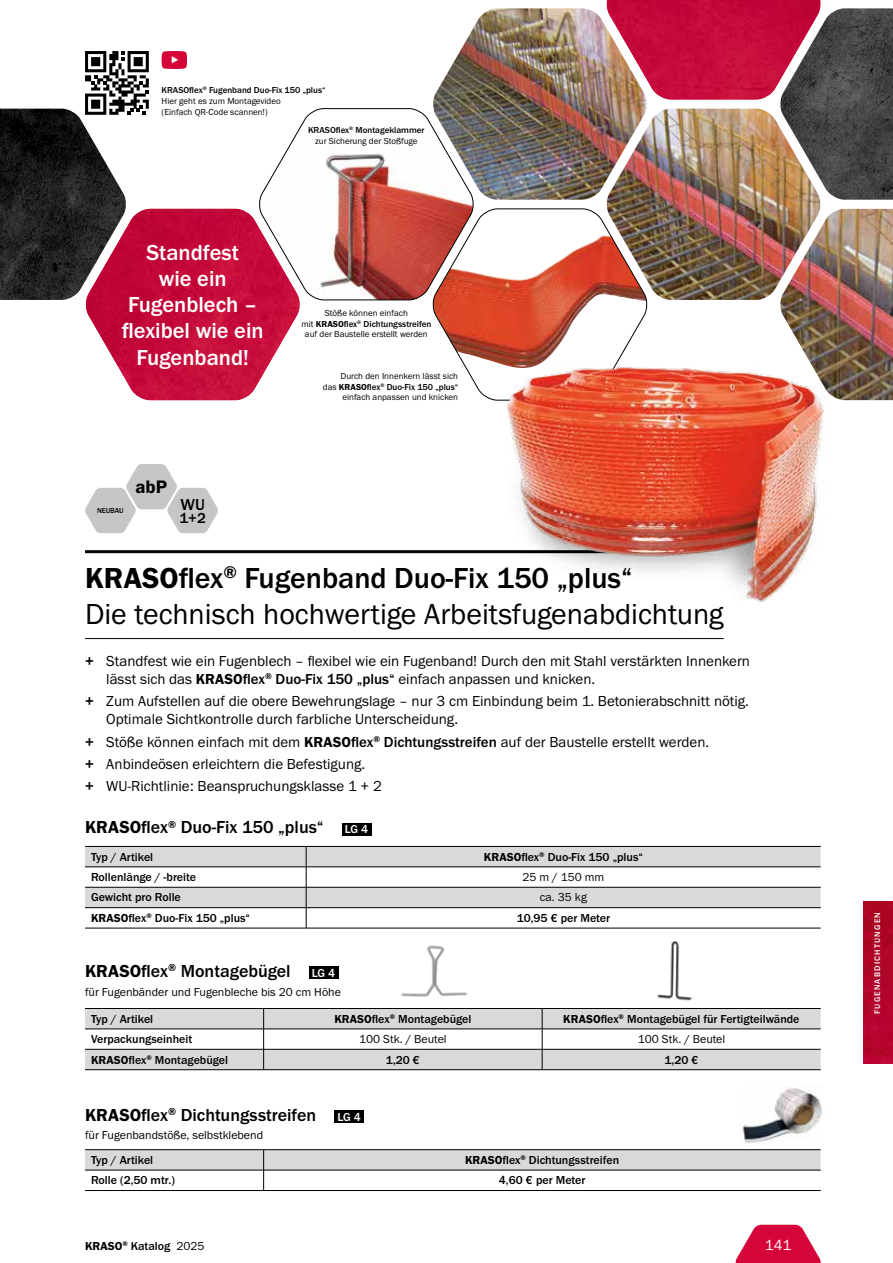
<style>
.page{position:relative;width:893px;height:1263px;background:#fff}
.page>*{position:absolute;margin:0;border:0;box-sizing:border-box;transform-origin:0 0}
.t1{font:30px "Franklin Gothic URW Boo";color:#000}
.t2{font:500 30px "Franklin Gothic URW";color:#000}
.t3{font:500 22.5px/26.2px "Franklin Gothic URW";color:#fff;text-align:center}
.t4{font:18.75px "Franklin Gothic URW Dem";color:#000}
.t5{font:500 18px "Franklin Gothic URW";color:#000}
.t6{font:500 16.5px "Franklin Gothic URW";color:#000}
.t7{font:15px/18px "Franklin Gothic URW Boo";color:#000}
.t8{font:500 15px "Franklin Gothic URW";color:#000}
.t9{font:15px "Franklin Gothic URW Boo";color:#fff}
.t10{font:500 12px "Franklin Gothic URW";color:#000}
.t11{font:12px "Franklin Gothic URW Boo";color:#000}
.t12{font:9px/10.8px "Franklin Gothic URW Boo";color:#000}
.t13{font:500 9px "Franklin Gothic URW";color:#000}
.t14{font:500 8.4px "Franklin Gothic URW";letter-spacing:.145em;color:#fff}
.t15{font:500 7.5px "Franklin Gothic URW";color:#000}
.s1{font-family:"Franklin Gothic URW Boo";font-weight:400}
.s2{font-family:"Franklin Gothic URW Dem";font-weight:400}
.s3{font-family:"Franklin Gothic URW Dem"}
.s4{font-family:"Franklin Gothic URW";font-weight:500}
.s5{font-size:12px;color:#fff}
</style>
<div class="page">
<img style="left:0;top:109px;width:85px;height:191px">
<img style="left:821px;top:209px;width:72px;height:191px">
<img style="left:821px;top:8px;width:72px;height:192px">
<img style="left:85px;top:0;width:736px;height:348px">
<img style="left:85px;top:209px;width:215px;height:191px">
<img style="left:740px;top:1086px;width:82px;height:58px">
<img style="left:657px;top:941px;width:35px;height:60px">
<img style="left:369px;top:927px;width:127px;height:70px">
<svg style="left:85px;top:847px;width:736px;height:60px;fill:#d8dada"></svg>
<hr style="left:85px;top:846px;width:221px;height:1px;background:#000">
<hr style="left:306px;top:846px;width:515px;height:1px;background:#000">
<hr style="left:85px;top:866px;width:221px;height:1px;background:#000">
<hr style="left:306px;top:866px;width:515px;height:1px;background:#000">
<hr style="left:85px;top:887px;width:221px;height:1px;background:#000">
<hr style="left:306px;top:887px;width:515px;height:1px;background:#000">
<hr style="left:85px;top:907px;width:221px;height:1px;background:#000">
<hr style="left:306px;top:907px;width:515px;height:1px;background:#000">
<svg style="left:306px;top:847px;width:1px;height:81px"></svg>
<hr style="left:85px;top:928px;width:221px;height:1px;background:#000">
<hr style="left:306px;top:928px;width:515px;height:1px;background:#000">
<svg style="left:85px;top:1009px;width:736px;height:60px;fill:#d8dada"></svg>
<hr style="left:85px;top:1008px;width:179px;height:1px;background:#000">
<hr style="left:264px;top:1008px;width:278px;height:1px;background:#000">
<hr style="left:542px;top:1008px;width:279px;height:1px;background:#000">
<hr style="left:85px;top:1029px;width:179px;height:1px;background:#000">
<hr style="left:264px;top:1029px;width:278px;height:1px;background:#000">
<hr style="left:542px;top:1029px;width:279px;height:1px;background:#000">
<hr style="left:85px;top:1049px;width:179px;height:1px;background:#000">
<hr style="left:264px;top:1049px;width:278px;height:1px;background:#000">
<svg style="left:263px;top:1009px;width:1px;height:60px"></svg>
<hr style="left:542px;top:1049px;width:279px;height:1px;background:#000">
<svg style="left:542px;top:1009px;width:1px;height:60px"></svg>
<hr style="left:85px;top:1069px;width:179px;height:1px;background:#000">
<hr style="left:264px;top:1069px;width:278px;height:1px;background:#000">
<hr style="left:542px;top:1069px;width:279px;height:1px;background:#000">
<hr style="left:85px;top:1149px;width:179px;height:1px;background:#000">
<hr style="left:264px;top:1149px;width:557px;height:1px;background:#000">
<svg style="left:85px;top:1150px;width:736px;height:40px"></svg>
<hr style="left:85px;top:1190px;width:179px;height:1px;background:#000">
<hr style="left:264px;top:1190px;width:557px;height:1px;background:#000">
<hr style="left:85px;top:550px;width:547px;height:3px;background:#000">
<hr style="left:85px;top:638px;width:639px;height:1px;background:#000">
<div style="left:342px;top:823px;width:29px;height:13px;background:#000"></div>
<div style="left:309px;top:966px;width:29px;height:13px;background:#000"></div>
<div style="left:334px;top:1110px;width:30px;height:13px;background:#000"></div>
<svg style="left:85px;top:464px;width:133px;height:69px"></svg>
<img style="left:454px;top:325px;width:438px;height:315px">
<img style="left:863px;top:901px;width:30px;height:162px">
<svg style="left:735px;top:1225px;width:86px;height:38px"></svg>
<p class="t13" style="left:162px;top:85px;width:165px">KRASOflex<sup>®</sup> Fugenband Duo-Fix 150 „plus“</p>
<p class="t12" style="left:162px;top:95px;width:121px">Hier geht es zum Montagevideo (Einfach QR-Code scannen!)</p>
<h2 class="t3" style="left:122px;top:238px;width:144px">Standfest<br>wie ein<br>Fugenblech – flexibel wie ein<br>Fugenband!</h2>
<p class="t4" style="left:136px;top:475px;width:33px">abP</p>
<p class="t15" style="left:97px;top:505px;width:28px">NEUBAU</p>
<p class="t6" style="left:181px;top:495px;width:26px">WU</p>
<p class="t8" style="left:179px;top:509px;width:28px">1+2</p>
<p class="t13" style="left:308px;top:125px;width:118px">KRASOflex<sup>®</sup> Montageklammer</p>
<p class="t12" style="left:315px;top:135px;width:104px">zur Sicherung der Stoßfuge</p>
<p class="t12" style="left:325px;top:307px;width:85px">Stöße können einfach</p>
<p class="t13" style="left:301px;top:318px;width:132px"><span class="s1">mit</span> <span class="s2">KRASO</span>flex<sup>®</sup> Dichtungsstreifen</p>
<p class="t12" style="left:305px;top:329px;width:124px">auf der Baustelle erstellt werden</p>
<p class="t12" style="left:341px;top:370px;width:119px">Durch den Innenkern lässt sich</p>
<p class="t13" style="left:323px;top:381px;width:137px"><span class="s1">das</span> <span class="s2">KRASO</span>flex<sup>®</sup> Duo-Fix 150 „plus“</p>
<p class="t12" style="left:342px;top:392px;width:117px">einfach anpassen und knicken</p>
<h1 class="t2" style="left:85px;top:559px;width:549px"><span class="s2">KRASO</span>flex<sup>®</sup> Fugenband Duo-Fix 150 „plus“</h1>
<h1 class="t1" style="left:85px;top:595px;width:640px">Die technisch hochwertige Arbeitsfugenabdichtung</h1>
<p class="t7" style="left:106px;top:652px;width:645px;text-indent:-21px"><span class="s3">+</span> Standfest wie ein Fugenblech – flexibel wie ein Fugenband! Durch den mit Stahl verstärkten Innenkern lässt sich das <span class="s3">KRASO</span><span class="s4">flex</span><sup>®</sup> <span class="s4">Duo-Fix 150 „plus“</span> einfach anpassen und knicken.</p>
<p class="t7" style="left:106px;top:692px;width:644px;text-indent:-21px"><span class="s3">+</span> Zum Aufstellen auf die obere Bewehrungslage – nur 3 cm Einbindung beim 1. Betonierabschnitt nötig.<br>Optimale Sichtkontrolle durch farbliche Unterscheidung.</p>
<p class="t7" style="left:85px;top:730px;width:626px;line-height:22.2px"><span class="s3">+</span> Stöße können einfach mit dem <span class="s3">KRASO</span><span class="s4">flex</span><sup>®</sup> <span class="s4">Dichtungsstreifen</span> auf der Baustelle erstellt werden. <span class="s3">+</span> Anbindeösen erleichtern die Befestigung.<br><span class="s3">+</span> WU-Richtlinie: Beanspruchungsklasse 1 + 2</p>
<p class="t5" style="left:85px;top:816px;width:285px"><span class="s2">KRASO</span>flex<sup>®</sup> Duo-Fix 150 „plus“ <span class="s5">LG 4</span></p>
<p class="t10" style="left:91px;top:849px;width:64px">Typ / Artikel</p>
<p class="t10" style="left:484px;top:849px;width:161px"><span class="s2">KRASO</span>flex<sup>®</sup> Duo-Fix 150 „plus“</p>
<p class="t10" style="left:91px;top:870px;width:107px">Rollenlänge / -breite</p>
<p class="t11" style="left:522px;top:870px;width:83px">25 m / 150 mm</p>
<p class="t10" style="left:91px;top:890px;width:91px">Gewicht pro Rolle</p>
<p class="t11" style="left:540px;top:890px;width:49px">ca. 35 kg</p>
<p class="t10" style="left:91px;top:910px;width:161px"><span class="s2">KRASO</span>flex<sup>®</sup> Duo-Fix 150 „plus“</p>
<p class="t10" style="left:517px;top:910px;width:95px">10,95 € per Meter</p>
<p class="t5" style="left:85px;top:960px;width:252px"><span class="s2">KRASO</span>flex<sup>®</sup> Montagebügel <span class="s5">LG 4</span></p>
<p class="t11" style="left:85px;top:984px;width:257px">für Fugenbänder und Fugenbleche bis 20 cm Höhe</p>
<p class="t10" style="left:91px;top:1011px;width:64px">Typ / Artikel</p>
<p class="t10" style="left:334px;top:1011px;width:139px"><span class="s2">KRASO</span>flex<sup>®</sup> Montagebügel</p>
<p class="t10" style="left:563px;top:1011px;width:238px"><span class="s2">KRASO</span>flex<sup>®</sup> Montagebügel für Fertigteilwände</p>
<p class="t10" style="left:91px;top:1032px;width:103px">Verpackungseinheit</p>
<p class="t11" style="left:359px;top:1032px;width:89px">100 Stk. / Beutel</p>
<p class="t11" style="left:638px;top:1032px;width:89px">100 Stk. / Beutel</p>
<p class="t10" style="left:91px;top:1052px;width:139px"><span class="s2">KRASO</span>flex<sup>®</sup> Montagebügel</p>
<p class="t10" style="left:386px;top:1052px;width:36px">1,20 €</p>
<p class="t10" style="left:664px;top:1052px;width:36px">1,20 €</p>
<p class="t5" style="left:85px;top:1103px;width:277px"><span class="s2">KRASO</span>flex<sup>®</sup> Dichtungsstreifen <span class="s5">LG 4</span></p>
<p class="t11" style="left:85px;top:1128px;width:180px">für Fugenbandstöße, selbstklebend</p>
<p class="t10" style="left:91px;top:1152px;width:64px">Typ / Artikel</p>
<p class="t10" style="left:465px;top:1152px;width:156px"><span class="s2">KRASO</span>flex<sup>®</sup> Dichtungsstreifen</p>
<p class="t10" style="left:91px;top:1173px;width:85px">Rolle (2,50 mtr.)</p>
<p class="t10" style="left:499px;top:1173px;width:88px">4,60 € per Meter</p>
<p class="t10" style="left:85px;top:1239px;width:121px"><span class="s2">KRASO</span><sup>®</sup> Katalog <span class="s1">2025</span></p>
<p class="t9" style="left:765px;top:1236px;width:28px">141</p>
<p class="t14" style="left:872px;top:1014px;width:103px;rotate:-90deg">fugenabdichtungen</p>
</div>
